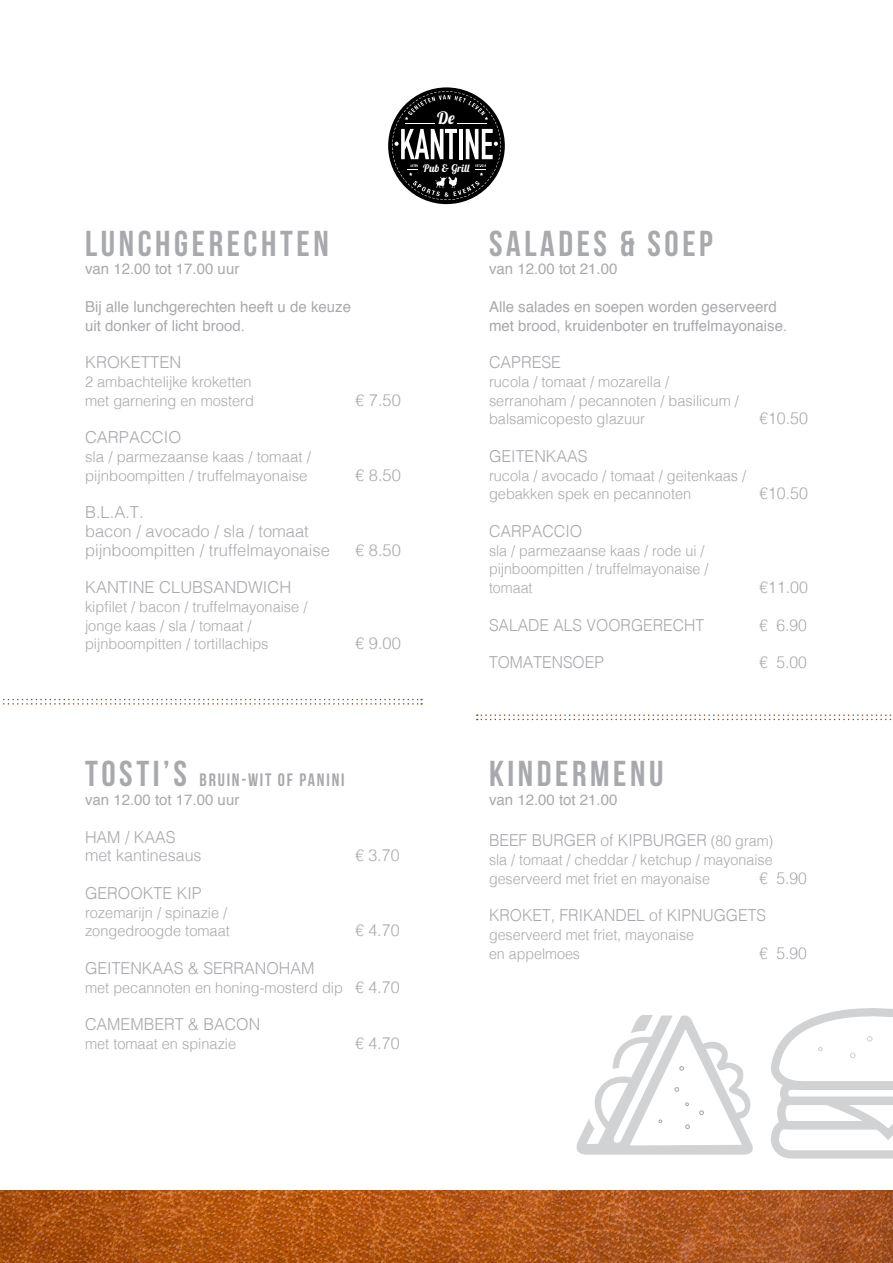
<style>
.page{position:relative;width:893px;height:1263px;background:#fff}
.page>*{position:absolute;margin:0;border:0;box-sizing:border-box;transform-origin:0 0}
.t1{font:36px "Bebas Neue";letter-spacing:.1em;color:#a8a9ad}
.t2{font:18px "Bebas Neue";letter-spacing:.1em;color:#a8a9ad}
.t3{font:16.95px "Lobster 1.4";color:#fff}
.t4{font:300 16.5px "Helvetica";color:#a8a9ad}
.t5{font:300 16.5px "Helvetica";color:#a8a9ad;scale:.95 1}
.t6{font:300 15px "Helvetica";color:#a8a9ad}
.t7{font:15px "Helvetica";color:#a8a9ad}
.t8{font:300 15px "Helvetica";color:#a8a9ad;scale:.95 1}
.t9{font:10.65px "Lobster 1.4";color:#fff}
.s1{font-size:36px}
.s2{font-size:16.5px}
.s3{font-size:15px}
</style>
<div class="page">
<svg style="left:3px;top:699px;width:419px;height:6px"></svg>
<svg style="left:477px;top:714px;width:415px;height:6px"></svg>
<div style="left:388px;top:87px;width:117px;height:117px;background:#000;border-radius:50%"></div>
<svg style="left:392px;top:91px;width:109px;height:109px"></svg>
<img style="left:0;top:1191px;width:893px;height:72px">
<svg style="left:771px;top:1008px;width:122px;height:151px"></svg>
<svg style="left:576px;top:1015px;width:177px;height:140px"></svg>
<p class="t1" style="left:85px;top:223px;width:245px">LUNCHGERECHTEN</p>
<p class="t7" style="left:85px;top:257px;width:156px">van 12.00 tot 17.00 uur</p>
<p class="t7" style="left:85px;top:295px;width:267px">Bij alle lunchgerechten heeft u de keuze</p>
<p class="t7" style="left:85px;top:314px;width:162px">uit donker of licht brood.</p>
<p class="t4" style="left:85px;top:348px;width:98px">KROKETTEN</p>
<p class="t6" style="left:85px;top:369px;width:168px">2 ambachtelijke kroketten</p>
<p class="t6" style="left:85px;top:387px;width:170px">met garnering en mosterd</p>
<p class="t4" style="left:355px;top:386px;width:47px">€ 7.50</p>
<p class="t4" style="left:85px;top:423px;width:98px">CARPACCIO</p>
<p class="t6" style="left:85px;top:444px;width:227px">sla / parmezaanse kaas / tomaat /</p>
<p class="t6" style="left:85px;top:462px;width:224px">pijnboompitten / truffelmayonaise</p>
<p class="t4" style="left:355px;top:461px;width:47px">€ 8.50</p>
<p class="t4" style="left:85px;top:498px;width:60px">B.L.A.T.</p>
<p class="t4" style="left:85px;top:517px;width:225px">bacon / avocado / sla / tomaat</p>
<p class="t4" style="left:85px;top:536px;width:246px">pijnboompitten / truffelmayonaise</p>
<p class="t4" style="left:355px;top:536px;width:47px">€ 8.50</p>
<p class="t4" style="left:85px;top:573px;width:208px">KANTINE CLUBSANDWICH</p>
<p class="t6" style="left:85px;top:594px;width:224px">kipfilet / bacon / truffelmayonaise /</p>
<p class="t6" style="left:85px;top:612px;width:168px">jonge kaas / sla / tomaat /</p>
<p class="t6" style="left:85px;top:631px;width:185px">pijnboompitten / tortillachips</p>
<p class="t4" style="left:355px;top:629px;width:47px">€ 9.00</p>
<p class="t3" style="left:437px;top:108px;width:19px">De</p>
<p class="t9" style="left:423px;top:161px;width:48px">Pub &amp; Grill</p>
<p class="t1" style="left:489px;top:223px;width:225px">SALADES &amp; SOEP</p>
<p class="t7" style="left:489px;top:257px;width:130px">van 12.00 tot 21.00</p>
<p class="t7" style="left:489px;top:295px;width:289px">Alle salades en soepen worden geserveerd</p>
<p class="t7" style="left:489px;top:314px;width:300px">met brood, kruidenboter en truffelmayonaise.</p>
<p class="t4" style="left:489px;top:348px;width:74px">CAPRESE</p>
<p class="t6" style="left:489px;top:369px;width:182px">rucola / tomaat / mozarella /</p>
<p class="t6" style="left:489px;top:387px;width:251px">serranoham / pecannoten / basilicum /</p>
<p class="t6" style="left:489px;top:406px;width:158px">balsamicopesto glazuur</p>
<p class="t4" style="left:759px;top:404px;width:50px">€10.50</p>
<p class="t4" style="left:489px;top:442px;width:100px">GEITENKAAS</p>
<p class="t6" style="left:489px;top:462px;width:259px">rucola / avocado / tomaat / geitenkaas /</p>
<p class="t6" style="left:489px;top:481px;width:204px">gebakken spek en pecannoten</p>
<p class="t4" style="left:759px;top:479px;width:50px">€10.50</p>
<p class="t4" style="left:489px;top:517px;width:95px">CARPACCIO</p>
<p class="t8" style="left:489px;top:537px;width:228px">sla / parmezaanse kaas / rode ui /</p>
<p class="t8" style="left:489px;top:556px;width:232px">pijnboompitten / truffelmayonaise /</p>
<p class="t8" style="left:489px;top:575px;width:47px">tomaat</p>
<p class="t4" style="left:759px;top:573px;width:50px">€11.00</p>
<p class="t5" style="left:489px;top:611px;width:228px">SALADE ALS VOORGERECHT</p>
<p class="t5" style="left:759px;top:611px;width:52px">€ 6.90</p>
<p class="t5" style="left:489px;top:648px;width:123px">TOMATENSOEP</p>
<p class="t5" style="left:759px;top:648px;width:52px">€ 5.00</p>
<p class="t2" style="left:85px;top:770px;width:261px"><span class="s1">TOSTI’S</span> BRUIN-WIT 0F PANINI</p>
<p class="t7" style="left:85px;top:788px;width:156px">van 12.00 tot 17.00 uur</p>
<p class="t4" style="left:85px;top:823px;width:92px">HAM / KAAS</p>
<p class="t4" style="left:85px;top:841px;width:118px">met kantinesaus</p>
<p class="t4" style="left:355px;top:841px;width:46px">€ 3.70</p>
<p class="t4" style="left:85px;top:879px;width:118px">GEROOKTE KIP</p>
<p class="t6" style="left:85px;top:899px;width:144px">rozemarijn / spinazie /</p>
<p class="t6" style="left:85px;top:918px;width:146px">zongedroogde tomaat</p>
<p class="t4" style="left:355px;top:916px;width:46px">€ 4.70</p>
<p class="t4" style="left:85px;top:954px;width:231px">GEITENKAAS &amp; SERRANOHAM</p>
<p class="t6" style="left:85px;top:974px;width:316px">met pecannoten en honing-mosterd dip <span class="s2">€ 4.70</span></p>
<p class="t4" style="left:85px;top:1010px;width:177px">CAMEMBERT &amp; BACON</p>
<p class="t6" style="left:85px;top:1031px;width:153px">met tomaat en spinazie</p>
<p class="t4" style="left:355px;top:1029px;width:46px">€ 4.70</p>
<p class="t1" style="left:489px;top:754px;width:176px">KINDERMENU</p>
<p class="t7" style="left:489px;top:788px;width:130px">van 12.00 tot 21.00</p>
<p class="t5" style="left:489px;top:826px;width:301px">BEEF BURGER of KIPBURGER <span class="s3">(80 gram)</span></p>
<p class="t8" style="left:489px;top:847px;width:300px">sla / tomaat / cheddar / ketchup / mayonaise</p>
<p class="t8" style="left:489px;top:866px;width:234px">geserveerd met friet en mayonaise</p>
<p class="t5" style="left:759px;top:864px;width:52px">€ 5.90</p>
<p class="t5" style="left:489px;top:901px;width:293px">KROKET, FRIKANDEL of KIPNUGGETS</p>
<p class="t8" style="left:489px;top:922px;width:217px">geserveerd met friet, mayonaise</p>
<p class="t8" style="left:489px;top:941px;width:97px">en appelmoes</p>
<p class="t5" style="left:759px;top:939px;width:52px">€ 5.90</p>
</div>
